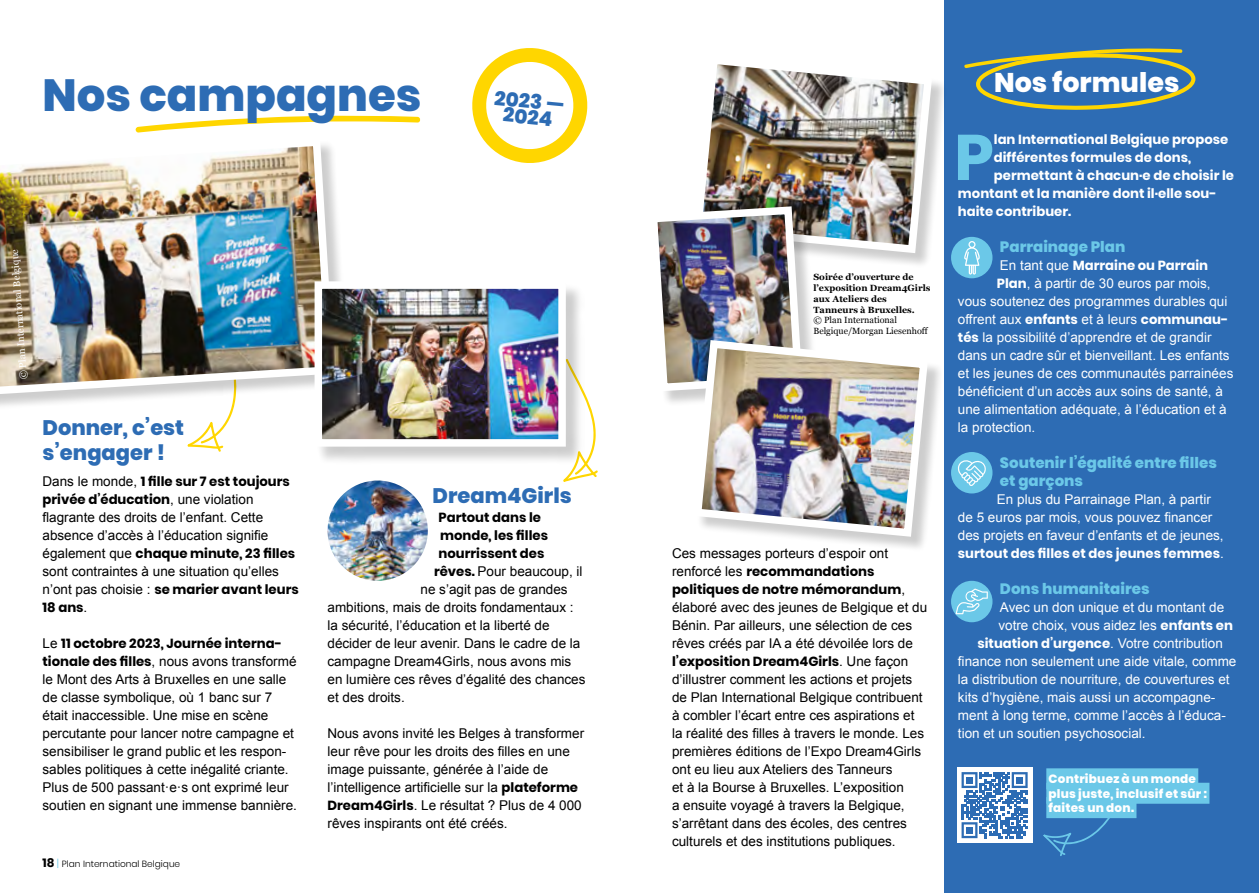
<style>
.page{position:relative;width:1259px;height:893px;background:#fff}
.page>*{position:absolute;margin:0;border:0;box-sizing:border-box;transform-origin:0 0}
.t1{font:700 64.05px "Poppins";color:#6bc8e8}
.t2{font:800 45px "Poppins";color:#2d6cb4}
.t3{font:800 27px "Poppins";color:#fff}
.t4{font:800 21px/25.2px "Poppins";color:#2d6cb4}
.t5{font:800 20.1px "Poppins";color:#2d6cb4}
.t6{font:800 15px/18px "Poppins";color:#6bc8e8}
.t7{font:13.5px/18px "Arial";color:#000}
.t8{font:13.5px/18px "Arial";color:#fff}
.t9{font:700 13.2px/18px "Poppins";color:#000}
.t10{font:700 13.2px "Poppins";color:#fff}
.t11{font:800 12px/14.4px "Poppins";letter-spacing:.02em;color:#fff}
.t12{font:9.75px "Georgia";color:#fff}
.t13{font:700 9px/10.8px "Georgia";color:#000}
.t14{font:9px/10.8px "Georgia";color:#000}
.t15{font:300 9px "Poppins";color:#000}
.s1{font-family:"Arial";font-weight:400;font-size:13.5px}
.s2{font-family:"Poppins";font-weight:700;font-size:13.2px}
.s3{font-weight:700;font-size:12px}
.s4{font-size:10.5px;color:#6bc8e8}
</style>
<div class="page">
<svg style="left:187px;top:412px;width:46px;height:40px"></svg>
<img style="left:327px;top:480px;width:101px;height:101px;border-radius:50px">
<div style="left:944px;top:0;width:315px;height:893px;background:#2d6cb4"></div>
<div style="left:951px;top:237px;width:41px;height:41px;background:#6bc8e8;border-radius:50%"></div>
<svg style="left:964px;top:241px;width:16px;height:34px"></svg>
<div style="left:951px;top:581px;width:41px;height:41px;background:#6bc8e8;border-radius:50%"></div>
<svg style="left:955px;top:588px;width:33px;height:26px"></svg>
<svg style="left:1043px;top:804px;width:94px;height:52px"></svg>
<div style="left:1046px;top:768px;width:152px;height:21px;background:#6bc8e8"></div>
<div style="left:1046px;top:783px;width:163px;height:21px;background:#6bc8e8"></div>
<div style="left:1046px;top:797px;width:90px;height:21px;background:#6bc8e8"></div>
<div style="left:957px;top:767px;width:75px;height:76px;background:#fff"></div>
<svg style="left:961px;top:772px;width:66px;height:66px"></svg>
<div style="left:966px;top:777px;width:7px;height:6px;background:#2c6cb4"></div>
<div style="left:1016px;top:777px;width:7px;height:6px;background:#2c6cb4"></div>
<div style="left:966px;top:827px;width:7px;height:7px;background:#2c6cb4"></div>
<svg style="left:136px;top:115px;width:285px;height:18px"></svg>
<svg style="left:472px;top:48px;width:116px;height:115px"></svg>
<svg style="left:563px;top:391px;width:35px;height:91px"></svg>
<div style="left:0;top:140px;width:350px;height:272px;background:#000;opacity:.2"></div>
<img style="left:0;top:140px;width:338px;height:260px">
<svg style="left:964px;top:48px;width:232px;height:62px"></svg>
<div style="left:696px;top:59px;width:252px;height:210px;background:#000;opacity:.2"></div>
<img style="left:696px;top:59px;width:240px;height:198px">
<div style="left:652px;top:208px;width:166px;height:199px;background:#000;opacity:.2"></div>
<img style="left:652px;top:202px;width:154px;height:193px">
<div style="left:317px;top:283px;width:267px;height:182px;background:#000;opacity:.2"></div>
<img style="left:323px;top:290px;width:234px;height:148px">
<div style="left:314px;top:281px;width:252px;height:166px;border:8px solid #fff"></div>
<div style="left:696px;top:343px;width:247px;height:210px;background:#000;opacity:.2"></div>
<img style="left:689px;top:336px;width:243px;height:205px">
<div style="left:951px;top:452px;width:41px;height:41px;background:#6bc8e8;border-radius:50%"></div>
<svg style="left:958px;top:460px;width:28px;height:26px"></svg>
<h2 class="t2" style="left:43px;top:69px;width:380px">Nos campagnes</h2>
<h3 class="t5" style="left:496px;top:86px;width:72px;rotate:6deg">2023 —</h3>
<h3 class="t5" style="left:504px;top:103px;width:51px;rotate:6deg">2024</h3>
<p class="t12" style="left:16px;top:380px;width:132px;rotate:-94deg">© Plan International Belgique</p>
<h3 class="t4" style="left:43px;top:415px;width:143px">Donner, c’est s’engager !</h3>
<p class="t9" style="left:43px;top:472px;width:249px"><span class="s1">Dans le monde,</span> 1 fille sur 7 est toujours privée d’éducation<span class="s1">, une violation</span></p>
<p class="t7" style="left:43px;top:508px;width:227px">flagrante des droits de l’enfant. Cette absence d’accès à l’éducation signifie</p>
<p class="t9" style="left:43px;top:544px;width:254px"><span class="s1">également que</span> chaque minute, 23 filles</p>
<p class="t7" style="left:43px;top:562px;width:238px">sont contraintes à une situation qu’elles</p>
<p class="t9" style="left:43px;top:580px;width:258px"><span class="s1">n’ont pas choisie :</span> se marier avant leurs<br>18 ans<span class="s1">.</span></p>
<p class="t9" style="left:43px;top:634px;width:241px"><span class="s1">Le</span> 11 octobre 2023, Journée interna-</p>
<p class="t7" style="left:43px;top:652px;width:256px"><span class="s2">tionale des filles</span>, nous avons transformé le Mont des Arts à Bruxelles en une salle de classe symbolique, où 1 banc sur 7 était inaccessible. Une mise en scène percutante pour lancer notre campagne et sensibiliser le grand public et les respon&shy;sables politiques à cette inégalité criante.<br>Plus de 500 passant·e·s ont exprimé leur soutien en signant une immense bannière.</p>
<p class="t15" style="left:43px;top:859px;width:139px"><span class="s3">18</span> <span class="s4">|</span> Plan International Belgique</p>
<h3 class="t4" style="left:432px;top:483px;width:141px">Dream4Girls</h3>
<p class="t9" style="left:438px;top:508px;width:111px">Partout dans le monde, les filles nourrissent des</p>
<p class="t7" style="left:434px;top:562px;width:150px"><span class="s2">rêves.</span> Pour beaucoup, il</p>
<p class="t7" style="left:420px;top:580px;width:149px">ne s’agit pas de grandes</p>
<p class="t7" style="left:327px;top:598px;width:248px">ambitions, mais de droits fondamentaux :</p>
<p class="t7" style="left:327px;top:616px;width:224px">la sécurité, l’éducation et la liberté de</p>
<p class="t7" style="left:327px;top:634px;width:254px">décider de leur avenir. Dans le cadre de la</p>
<p class="t7" style="left:327px;top:652px;width:245px">campagne Dream4Girls, nous avons mis</p>
<p class="t7" style="left:327px;top:670px;width:259px">en lumière ces rêves d’égalité des chances</p>
<p class="t7" style="left:327px;top:688px;width:79px">et des droits.</p>
<p class="t7" style="left:327px;top:724px;width:258px">Nous avons invité les Belges à transformer leur rêve pour les droits des filles en une image puissante, générée à l’aide de l’intelligence artificielle sur la <span class="s2">plateforme Dream4Girls</span>. Le résultat ? Plus de 4 000 rêves inspirants ont été créés.</p>
<p class="t13" style="left:813px;top:271px;width:118px">Soirée d’ouverture de l’exposition Dream4Girls aux Ateliers des<br>Tanneurs à Bruxelles.</p>
<p class="t14" style="left:813px;top:315px;width:116px">© Plan International<br>Belgique/Morgan Liesenhoff</p>
<p class="t7" style="left:672px;top:544px;width:218px">Ces messages porteurs d’espoir ont</p>
<p class="t9" style="left:672px;top:562px;width:235px"><span class="s1">renforcé les</span> recommandations politiques de notre mémorandum<span class="s1">,</span></p>
<p class="t7" style="left:672px;top:598px;width:257px">élaboré avec des jeunes de Belgique et du<br>Bénin. Par ailleurs, une sélection de ces rêves créés par IA a été dévoilée lors de</p>
<p class="t9" style="left:672px;top:652px;width:238px">l’exposition Dream4Girls<span class="s1">. Une façon</span></p>
<p class="t7" style="left:672px;top:670px;width:254px">d’illustrer comment les actions et projets de Plan International Belgique contribuent à combler l’écart entre ces aspirations et la réalité des filles à travers le monde. Les premières éditions de l’Expo Dream4Girls ont eu lieu aux Ateliers des Tanneurs<br>et à la Bourse à Bruxelles. L’exposition<br>a ensuite voyagé à travers la Belgique, s’arrêtant dans des écoles, des centres culturels et des institutions publiques.</p>
<h3 class="t3" style="left:994px;top:67px;width:187px">Nos formules</h3>
<h1 class="t1" style="left:954px;top:120px;width:41px">P</h1>
<p class="t10" style="left:994px;top:132px;width:236px">lan International Belgique propose</p>
<p class="t10" style="left:994px;top:150px;width:199px">différentes formules de dons,</p>
<p class="t10" style="left:994px;top:168px;width:242px">permettant à chacun·e de choisir le</p>
<p class="t10" style="left:958px;top:186px;width:260px">montant et la manière dont il·elle sou-</p>
<p class="t10" style="left:958px;top:204px;width:115px">haite contribuer.</p>
<p class="t6" style="left:1000px;top:238px;width:127px">Parrainage Plan</p>
<p class="t10" style="left:1000px;top:258px;width:210px"><span class="s1">En tant que</span> Marraine ou Parrain</p>
<p class="t8" style="left:958px;top:274px;width:277px;text-indent:39px"><span class="s2">Plan</span>, à partir de 30 euros par mois, vous soutenez des programmes durables qui offrent aux <span class="s2">enfants</span> et à leurs <span class="s2">communau&shy;tés</span> la possibilité d’apprendre et de grandir dans un cadre sûr et bienveillant. Les enfants et les jeunes de ces communautés parrainées bénéficient d’un accès aux soins de santé, à une alimentation adéquate, à l’éducation et à la protection.</p>
<p class="t6" style="left:1000px;top:454px;width:218px">Soutenir l’égalité entre filles et garçons</p>
<p class="t8" style="left:958px;top:490px;width:267px;text-indent:39px">En plus du Parrainage Plan, à partir de 5 euros par mois, vous pouvez financer des projets en faveur d’enfants et de jeunes,</p>
<p class="t10" style="left:958px;top:546px;width:267px">surtout des filles et des jeunes femmes<span class="s1">.</span></p>
<p class="t6" style="left:1000px;top:580px;width:151px">Dons humanitaires</p>
<p class="t8" style="left:998px;top:598px;width:236px">Avec un don unique et du montant de votre choix, vous aidez les <span class="s2">enfants en</span></p>
<p class="t10" style="left:977px;top:636px;width:247px">situation d’urgence<span class="s1">. Votre contribution</span></p>
<p class="t8" style="left:958px;top:652px;width:280px">finance non seulement une aide vitale, comme la distribution de nourriture, de couvertures et kits d’hygiène, mais aussi un accompagne&shy;ment à long terme, comme l’accès à l’éduca&shy;tion et un soutien psychosocial.</p>
<p class="t11" style="left:1048px;top:772px;width:160px">Contribuez à un monde plus juste, inclusif et sûr : faites un don.</p>
</div>
